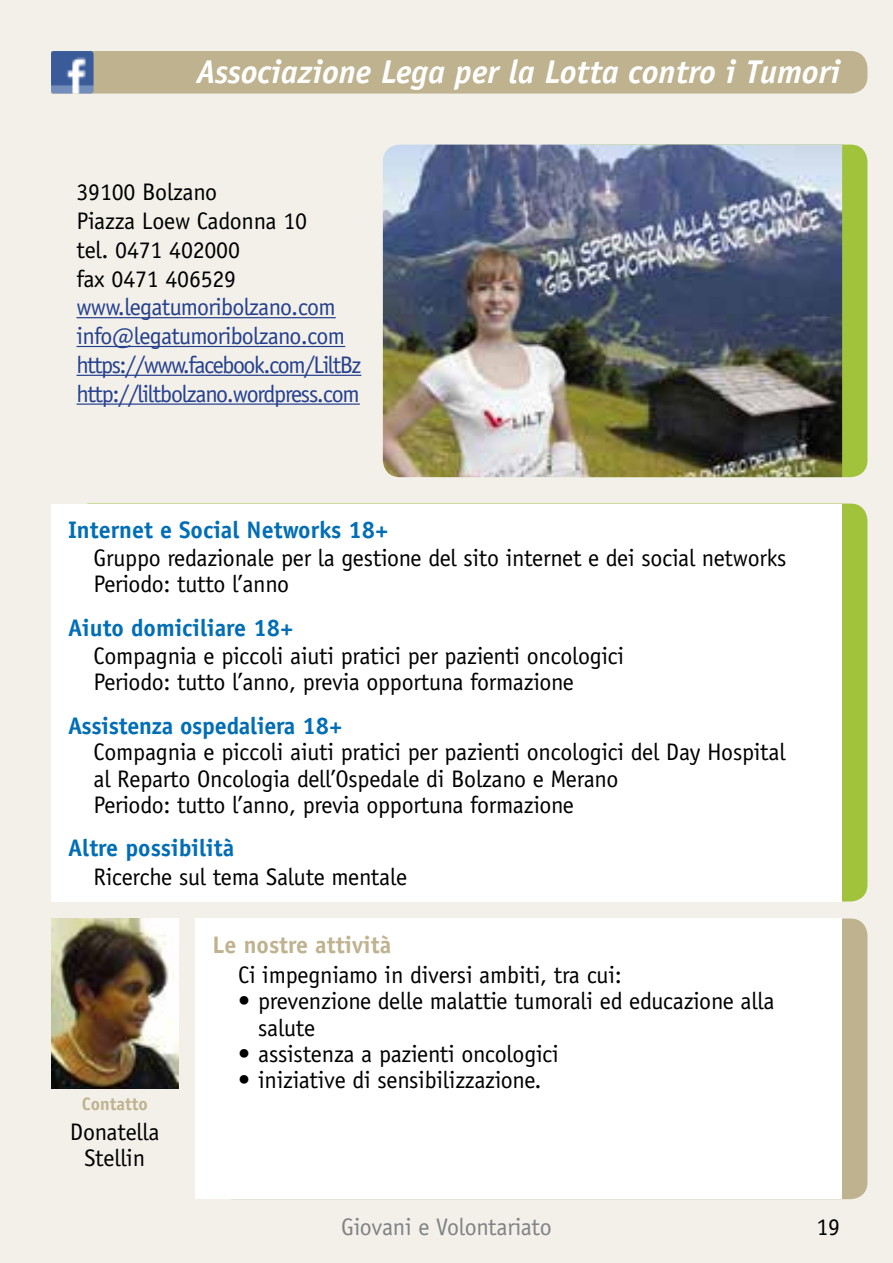
<style>
.page{position:relative;width:893px;height:1263px;background:#f2f0e9}
.page>*{position:absolute;margin:0;border:0;box-sizing:border-box;transform-origin:0 0}
.t1{font:italic 700 33px "Officina Sans Std";color:#fff}
.t2{font:24px/26.4px "Officina Sans Std";letter-spacing:-.01em;color:#000}
.t3{font:24px/28.8px "Officina Sans Std";letter-spacing:-.05em;color:#25408f}
.t4{font:700 24px "Officina Sans Std";color:#006eb7}
.t5{font:24px "Officina Sans Std";letter-spacing:-.01em;color:#808285}
.t6{font:700 24px "Officina Sans Std";color:#beb28f}
.t7{font:700 18px "Officina Sans Std";color:#beb28f}
</style>
<div class="page">
<div style="left:72px;top:503px;width:795px;height:398px;background:#a0c33b;border-radius:17px"></div>
<div style="left:51px;top:504px;width:791px;height:397px;background:#fff"></div>
<div style="left:565px;top:145px;width:302px;height:332px;background:#a0c33b;border-radius:17px"></div>
<img style="left:383px;top:145px;width:459px;height:332px">
<hr style="left:77px;top:317px;width:259px;height:1px;background:#25408f">
<hr style="left:77px;top:346px;width:268px;height:1px;background:#25408f">
<hr style="left:77px;top:375px;width:284px;height:1px;background:#25408f">
<hr style="left:77px;top:403px;width:283px;height:2px;background:#25408f">
<div style="left:94px;top:51px;width:773px;height:43px;background:#beb28f"></div>
<img style="left:51px;top:51px;width:43px;height:43px">
<div style="left:216px;top:918px;width:651px;height:281px;background:#beb28f;border-radius:17px"></div>
<div style="left:196px;top:918px;width:646px;height:281px;background:#fff"></div>
<img style="left:51px;top:918px;width:128px;height:171px">
<h1 class="t1" style="left:196px;top:52px;width:645px">Associazione Lega per la Lotta contro i Tumori</h1>
<p class="t2" style="left:77px;top:178px;width:232px;line-height:28.8px">39100 Bolzano<br>Piazza Loew Cadonna 10 tel. 0471 402000<br>fax 0471 406529</p>
<p class="t3" style="left:77px;top:293px;width:286px">www.legatumoribolzano.com info@legatumoribolzano.com https://www.facebook.com/LiltBz http://liltbolzano.wordpress.com</p>
<p class="t4" style="left:68px;top:515px;width:322px">Internet e Social Networks 18+</p>
<p class="t2" style="left:94px;top:545px;width:694px">Gruppo redazionale per la gestione del sito internet e dei social networks<br>Periodo: tutto l’anno</p>
<p class="t4" style="left:68px;top:613px;width:227px">Aiuto domiciliare 18+</p>
<p class="t2" style="left:94px;top:643px;width:532px">Compagnia e piccoli aiuti pratici per pazienti oncologici<br>Periodo: tutto l’anno, previa opportuna formazione</p>
<p class="t4" style="left:68px;top:711px;width:276px">Assistenza ospedaliera 18+</p>
<p class="t2" style="left:94px;top:739px;width:693px">Compagnia e piccoli aiuti pratici per pazienti oncologici del Day Hospital al Reparto Oncologia dell’Ospedale di Bolzano e Merano<br>Periodo: tutto l’anno, previa opportuna formazione</p>
<p class="t4" style="left:68px;top:833px;width:168px">Altre possibilità</p>
<p class="t2" style="left:94px;top:863px;width:315px">Ricerche sul tema Salute mentale</p>
<p class="t7" style="left:82px;top:1093px;width:67px">Contatto</p>
<p class="t2" style="left:70px;top:1119px;width:91px;text-align:center">Donatella<br>Stellin</p>
<p class="t6" style="left:213px;top:930px;width:180px">Le nostre attività</p>
<p class="t2" style="left:238px;top:961px;width:385px">Ci impegniamo in diversi ambiti, tra cui:</p>
<p class="t2" style="left:258px;top:988px;width:518px;text-indent:-20px">• prevenzione delle malattie tumorali ed educazione alla salute</p>
<p class="t2" style="left:238px;top:1041px;width:322px">• assistenza a pazienti oncologici</p>
<p class="t2" style="left:238px;top:1067px;width:305px">• iniziative di sensibilizzazione.</p>
<p class="t5" style="left:341px;top:1213px;width:212px">Giovani e Volontariato</p>
<p class="t2" style="left:816px;top:1213px;width:25px">19</p>
</div>
